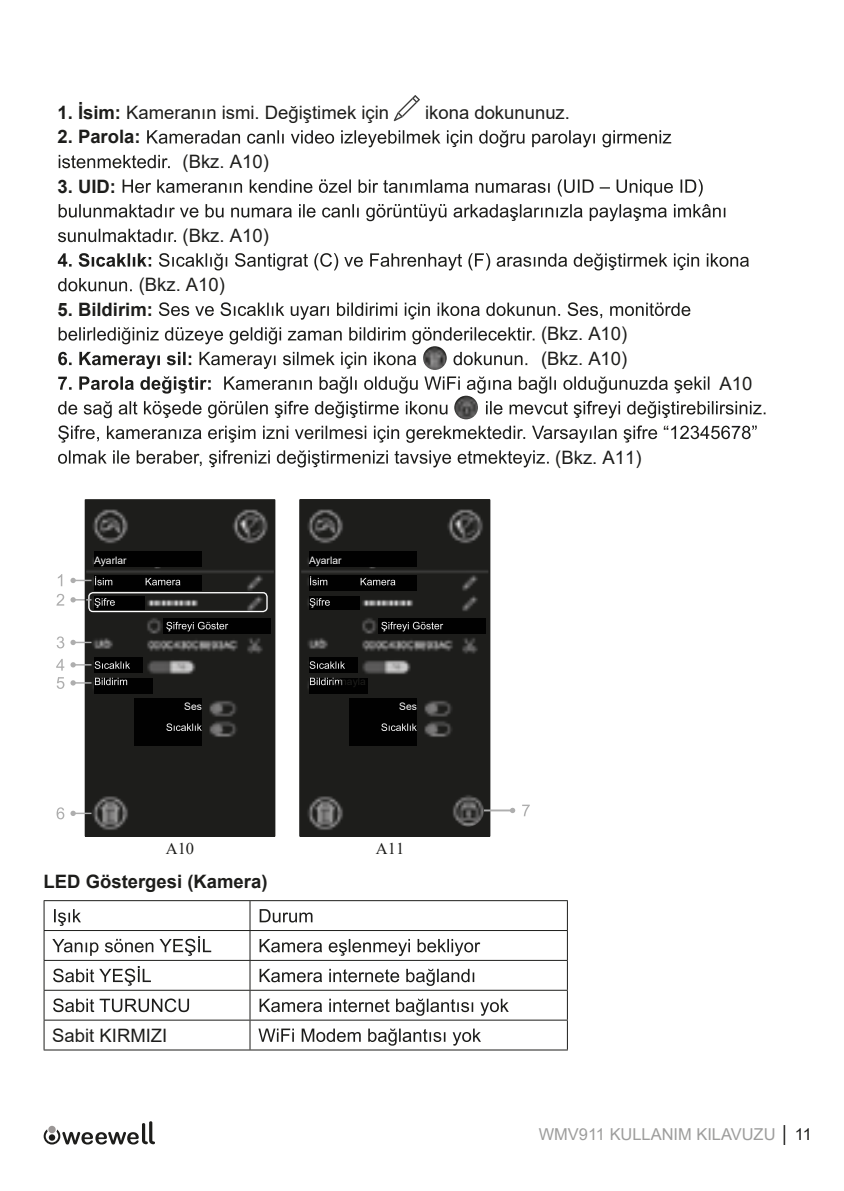
<style>
.page{position:relative;width:844px;height:1191px;background:#fff}
.page>*{position:absolute;margin:0;border:0;box-sizing:border-box;transform-origin:0 0}
.t1{font:18.55px/24.8px "Arial";color:#1d1d1b}
.t2{font:700 18.55px "Arial";color:#1d1d1b}
.t3{font:16.45px "Arial";color:#9d9d9c}
.t4{font:16.45px "Times New Roman";color:#1d1d1b}
.t5{font:10.15px "Arial";color:#f8f8f8}
.t6{font:10.15px "Arial";color:#1d1d1b}
.s1{font-weight:700}
.s2{color:#1d1d1b}
</style>
<div class="page">
<svg style="left:44px;top:1121px;width:111px;height:23px"></svg>
<div style="left:48px;top:1125px;width:8px;height:8px;background:#9a9695;border-radius:50%"></div>
<svg style="left:147px;top:130px;width:524px;height:17px"></svg>
<svg style="left:59px;top:155px;width:111px;height:13px"></svg>
<svg style="left:123px;top:179px;width:579px;height:18px"></svg>
<svg style="left:59px;top:204px;width:666px;height:17px"></svg>
<svg style="left:58px;top:229px;width:118px;height:13px"></svg>
<svg style="left:58px;top:253px;width:93px;height:14px"></svg>
<svg style="left:159px;top:253px;width:589px;height:17px"></svg>
<svg style="left:58px;top:278px;width:74px;height:13px"></svg>
<svg style="left:159px;top:302px;width:531px;height:18px"></svg>
<svg style="left:59px;top:327px;width:475px;height:17px"></svg>
<svg style="left:58px;top:352px;width:133px;height:17px"></svg>
<svg style="left:199px;top:352px;width:328px;height:17px"></svg>
<svg style="left:58px;top:376px;width:153px;height:17px"></svg>
<svg style="left:224px;top:376px;width:485px;height:17px"></svg>
<svg style="left:58px;top:401px;width:707px;height:17px"></svg>
<svg style="left:58px;top:425px;width:698px;height:18px"></svg>
<svg style="left:58px;top:450px;width:490px;height:17px"></svg>
<img style="left:88px;top:502px;width:184px;height:332px">
<img style="left:302px;top:502px;width:185px;height:332px">
<div style="left:88px;top:592px;width:179px;height:20px;border:1px solid #fff;border-radius:4px"></div>
<svg style="left:58px;top:574px;width:4px;height:12px"></svg>
<svg style="left:56px;top:594px;width:8px;height:11px"></svg>
<svg style="left:57px;top:636px;width:7px;height:12px"></svg>
<svg style="left:56px;top:659px;width:8px;height:11px"></svg>
<svg style="left:57px;top:677px;width:7px;height:12px"></svg>
<div style="left:85px;top:499px;width:190px;height:338px;border:2px solid #1d1d1b"></div>
<svg style="left:70px;top:640px;width:21px;height:5px"></svg>
<svg style="left:57px;top:807px;width:7px;height:12px"></svg>
<svg style="left:70px;top:810px;width:21px;height:6px"></svg>
<div style="left:299px;top:499px;width:191px;height:338px;border:2px solid #1d1d1b"></div>
<svg style="left:522px;top:804px;width:7px;height:12px"></svg>
<hr style="left:482px;top:809px;width:30px;height:2px;background:#aeaeae">
<svg style="left:510px;top:807px;width:5px;height:6px"></svg>
<svg style="left:393px;top:95px;width:27px;height:26px"></svg>
<hr style="left:43px;top:1020px;width:2px;height:29px;background:#1d1d1b">
<svg style="left:249px;top:901px;width:1px;height:148px"></svg>
<hr style="left:566px;top:1020px;width:2px;height:29px;background:#1d1d1b">
<hr style="left:44px;top:1049px;width:206px;height:1px;background:#1d1d1b">
<hr style="left:250px;top:1049px;width:317px;height:1px;background:#1d1d1b">
<hr style="left:44px;top:900px;width:206px;height:1px;background:#1d1d1b">
<hr style="left:43px;top:901px;width:2px;height:29px;background:#1d1d1b">
<hr style="left:250px;top:900px;width:317px;height:1px;background:#1d1d1b">
<hr style="left:566px;top:901px;width:2px;height:29px;background:#1d1d1b">
<hr style="left:44px;top:930px;width:206px;height:1px;background:#1d1d1b">
<hr style="left:43px;top:931px;width:2px;height:29px;background:#1d1d1b">
<hr style="left:250px;top:930px;width:317px;height:1px;background:#1d1d1b">
<hr style="left:566px;top:931px;width:2px;height:29px;background:#1d1d1b">
<hr style="left:44px;top:959px;width:206px;height:2px;background:#1d1d1b">
<hr style="left:43px;top:960px;width:2px;height:29px;background:#1d1d1b">
<hr style="left:250px;top:959px;width:317px;height:2px;background:#1d1d1b">
<hr style="left:566px;top:960px;width:2px;height:29px;background:#1d1d1b">
<hr style="left:44px;top:989px;width:206px;height:1px;background:#1d1d1b">
<hr style="left:43px;top:990px;width:2px;height:29px;background:#1d1d1b">
<hr style="left:250px;top:989px;width:317px;height:1px;background:#1d1d1b">
<hr style="left:566px;top:990px;width:2px;height:29px;background:#1d1d1b">
<hr style="left:44px;top:1019px;width:206px;height:1px;background:#1d1d1b">
<hr style="left:250px;top:1019px;width:317px;height:1px;background:#1d1d1b">
<svg style="left:54px;top:909px;width:27px;height:17px"></svg>
<svg style="left:259px;top:909px;width:53px;height:13px"></svg>
<svg style="left:52px;top:936px;width:159px;height:20px"></svg>
<svg style="left:259px;top:939px;width:221px;height:17px"></svg>
<svg style="left:53px;top:966px;width:98px;height:19px"></svg>
<svg style="left:259px;top:968px;width:215px;height:18px"></svg>
<svg style="left:53px;top:998px;width:136px;height:14px"></svg>
<svg style="left:259px;top:998px;width:249px;height:17px"></svg>
<svg style="left:258px;top:1028px;width:223px;height:17px"></svg>
<img style="left:423px;top:346px;width:23px;height:24px;border-radius:12px">
<img style="left:454px;top:396px;width:24px;height:23px;border-radius:12px">
<div style="left:94px;top:551px;width:108px;height:16px;background:#010101"></div>
<div style="left:309px;top:551px;width:107px;height:16px;background:#010101"></div>
<div style="left:94px;top:575px;width:108px;height:16px;background:#010101"></div>
<div style="left:309px;top:575px;width:107px;height:16px;background:#010101"></div>
<div style="left:134px;top:698px;width:68px;height:47px;background:#010101"></div>
<div style="left:349px;top:698px;width:67px;height:47px;background:#010101"></div>
<div style="left:94px;top:657px;width:48px;height:16px;background:#010101"></div>
<div style="left:309px;top:657px;width:48px;height:16px;background:#010101"></div>
<div style="left:94px;top:677px;width:58px;height:16px;background:#010101"></div>
<div style="left:309px;top:677px;width:58px;height:16px;background:#010101"></div>
<div style="left:163px;top:617px;width:107px;height:16px;background:#010101"></div>
<div style="left:378px;top:617px;width:107px;height:16px;background:#010101"></div>
<div style="left:94px;top:596px;width:51px;height:13px;background:#010101"></div>
<div style="left:309px;top:596px;width:51px;height:13px;background:#010101"></div>
<svg style="left:70px;top:576px;width:42px;height:9px"></svg>
<svg style="left:310px;top:576px;width:17px;height:9px"></svg>
<svg style="left:70px;top:597px;width:45px;height:10px"></svg>
<svg style="left:309px;top:598px;width:21px;height:9px"></svg>
<svg style="left:70px;top:661px;width:60px;height:8px"></svg>
<svg style="left:309px;top:661px;width:36px;height:8px"></svg>
<svg style="left:166px;top:723px;width:36px;height:8px"></svg>
<svg style="left:381px;top:723px;width:35px;height:8px"></svg>
<svg style="left:70px;top:677px;width:57px;height:8px"></svg>
<svg style="left:310px;top:677px;width:32px;height:8px"></svg>
<svg style="left:146px;top:578px;width:34px;height:7px"></svg>
<svg style="left:360px;top:578px;width:35px;height:7px"></svg>
<svg style="left:166px;top:622px;width:62px;height:9px"></svg>
<svg style="left:381px;top:622px;width:62px;height:9px"></svg>
<img style="left:451px;top:794px;width:33px;height:33px;border-radius:16px">
<p class="t1" style="left:57px;top:100px;width:333px"><span class="s1">1. İsim:</span> Kameranın ismi. Değiştimek için</p>
<p class="t1" style="left:425px;top:100px;width:146px">ikona dokununuz.</p>
<p class="t1" style="left:182px;top:149px;width:88px">(Bkz. A10)</p>
<p class="t2" style="left:57px;top:124px;width:85px">2. Parola:</p>
<p class="t2" style="left:57px;top:173px;width:60px">3. UID:</p>
<p class="t1" style="left:182px;top:223px;width:88px">(Bkz. A10)</p>
<p class="t1" style="left:139px;top:272px;width:88px">(Bkz. A10)</p>
<p class="t2" style="left:57px;top:296px;width:97px">5. Bildirim:</p>
<p class="t5" style="left:94px;top:554px;width:34px">Ayarlar</p>
<p class="t5" style="left:309px;top:554px;width:34px">Ayarlar</p>
<p class="t6" style="left:333px;top:674px;width:34px">Onayla</p>
<p class="t5" style="left:184px;top:699px;width:19px">Ses</p>
<p class="t5" style="left:399px;top:699px;width:19px">Ses</p>
<p class="t4" style="left:166px;top:836px;width:30px">A10</p>
<p class="t4" style="left:376px;top:836px;width:30px">A11</p>
<p class="t2" style="left:44px;top:868px;width:225px">LED Göstergesi (Kamera)</p>
<p class="t1" style="left:52px;top:1022px;width:116px">Sabit KIRMIZI</p>
<p class="t1" style="left:541px;top:321px;width:88px">(Bkz. A10) (Bkz. A10)</p>
<p class="t1" style="left:555px;top:444px;width:88px">(Bkz. A11)</p>
<p class="t1" style="left:719px;top:371px;width:34px">A10</p>
<p class="t3" style="left:538px;top:1123px;width:274px">WMV911 KULLANIM KILAVUZU <span class="s2">│ 11</span></p>
</div>
